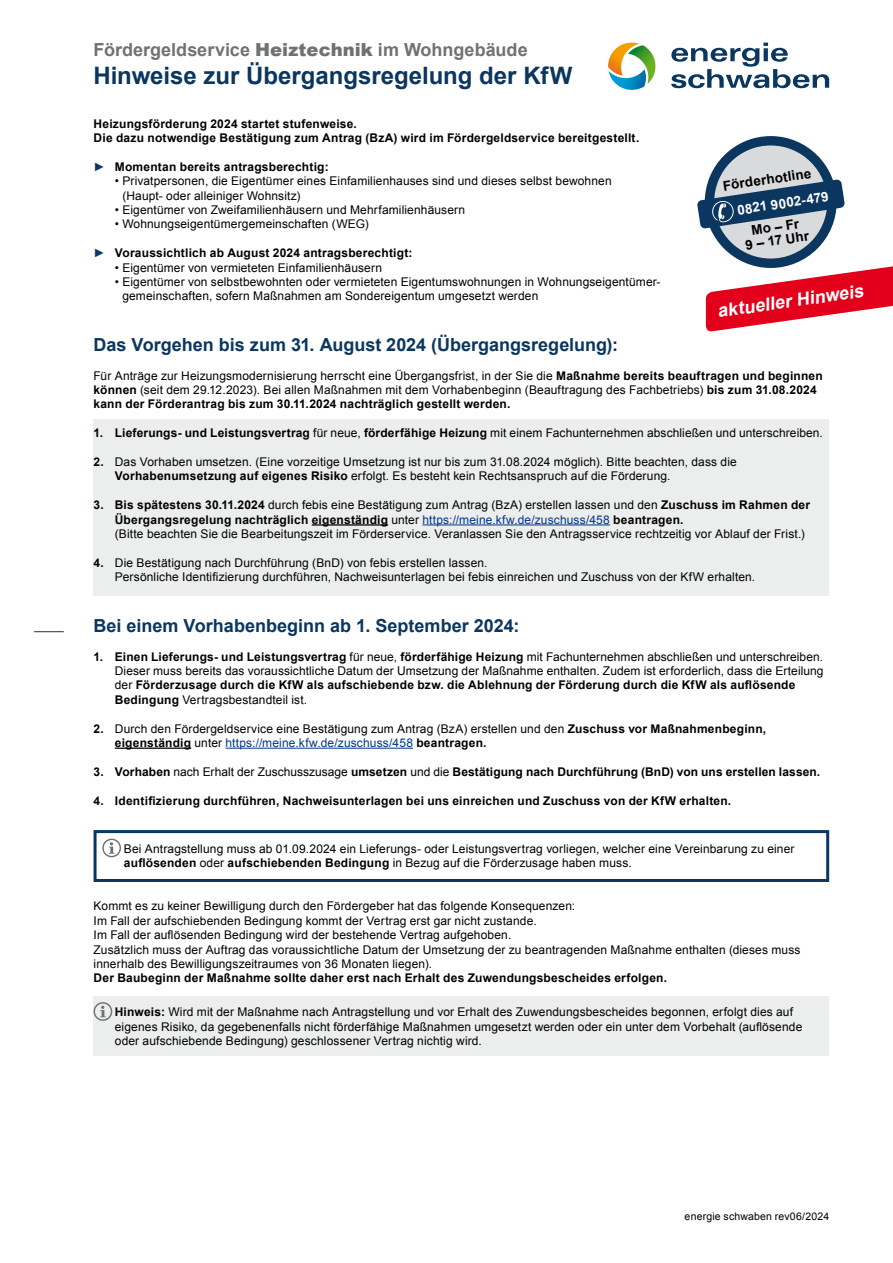
<style>
.page{position:relative;width:893px;height:1263px;background:#fff}
.page>*{position:absolute;margin:0;border:0;box-sizing:border-box;transform-origin:0 0}
.t1{font:700 24px "Arial";color:#0a365f}
.t2{font:700 18px "Arial";color:#0a365f}
.t3{font:700 18px "Arial";color:#707172}
.t4{font:700 18px "Arial";color:#fff}
.t5{font:700 13.5px "Arial";color:#000}
.t6{font:700 13.5px "Arial";color:#fff}
.t7{font:12px/14.4px "Arial";letter-spacing:.01em;color:#000}
.t8{font:700 12px/14.4px "Arial";letter-spacing:.015em;color:#000}
.t9{font:10.5px "Arial";letter-spacing:.015em;color:#000}
.s1{font-weight:900}
.s2{font-weight:400;color:#0a365f}
.s3{font-weight:700}
.s4{font-weight:400}
.s5{font-weight:400;color:#00378b}
.s6{color:#00378b}
</style>
<div class="page">
<hr style="left:34px;top:631px;width:30px;height:1px;background:#0a365f">
<div style="left:94px;top:419px;width:735px;height:176px;background:#eceded"></div>
<div style="left:94px;top:996px;width:735px;height:60px;background:#eceded"></div>
<hr style="left:312px;top:524px;width:76px;height:2px;background:#000">
<hr style="left:422px;top:524px;width:188px;height:1px;background:#00378b">
<hr style="left:115px;top:747px;width:76px;height:2px;background:#000">
<hr style="left:226px;top:748px;width:187px;height:1px;background:#00378b">
<svg style="left:102px;top:838px;width:19px;height:19px"></svg>
<svg style="left:93px;top:1002px;width:19px;height:19px"></svg>
<svg style="left:706px;top:264px;width:187px;height:68px"></svg>
<div style="left:94px;top:830px;width:735px;height:52px;border:3px solid #0a365f"></div>
<svg style="left:709px;top:141px;width:123px;height:122px;background:#b6bec6"></svg>
<div style="left:705px;top:136px;width:132px;height:132px;border:9px solid #0a365f;border-radius:50%"></div>
<svg style="left:697px;top:179px;width:148px;height:50px;background:#607b93"></svg>
<svg style="left:671px;top:43px;width:158px;height:45px"></svg>
<img style="left:608px;top:43px;width:31px;height:26px">
<img style="left:608px;top:69px;width:37px;height:21px">
<img style="left:628px;top:45px;width:28px;height:39px">
<p class="t3" style="left:94px;top:37px;width:436px">Fördergeldservice <span class="s1">Heiztechnik</span> im Wohngebäude</p>
<p class="t1" style="left:94px;top:60px;width:480px">Hinweise zur Übergangsregelung der KfW</p>
<p class="t8" style="left:94px;top:117px;width:265px">Heizungsförderung 2024 startet stufenweise.</p>
<p class="t8" style="left:94px;top:131px;width:547px">Die dazu notwendige Bestätigung zum Antrag (BzA) wird im Fördergeldservice bereitgestellt.</p>
<p class="t8" style="left:94px;top:160px;width:237px"><span class="s2">►</span> Momentan bereits antragsberechtig:</p>
<p class="t7" style="left:122px;top:174px;width:491px;text-indent:-8px">• Privatpersonen, die Eigentümer eines Einfamilienhauses sind und dieses selbst bewohnen (Haupt- oder alleiniger Wohnsitz)</p>
<p class="t7" style="left:115px;top:203px;width:352px">• Eigentümer von Zweifamilienhäusern und Mehrfamilienhäusern</p>
<p class="t7" style="left:115px;top:217px;width:256px">• Wohnungseigentümergemeinschaften (WEG)</p>
<p class="t8" style="left:94px;top:246px;width:320px"><span class="s2">►</span> Voraussichtlich ab August 2024 antragsberechtigt:</p>
<p class="t7" style="left:115px;top:260px;width:269px">• Eigentümer von vermieteten Einfamilienhäusern</p>
<p class="t7" style="left:122px;top:275px;width:540px;text-indent:-8px">• Eigentümer von selbstbewohnten oder vermieteten Eigentumswohnungen in Wohnungseigentümer&shy;gemeinschaften, sofern Maßnahmen am Sondereigentum umgesetzt werden</p>
<p class="t2" style="left:94px;top:333px;width:526px">Das Vorgehen bis zum 31. August 2024 (Übergangsregelung):</p>
<p class="t7" style="left:94px;top:368px;width:731px">Für Anträge zur Heizungsmodernisierung herrscht eine Übergangsfrist, in der Sie die <span class="s3">Maßnahme bereits beauftragen und beginnen können</span> (seit dem 29.12.2023). Bei allen Maßnahmen mit dem Vorhabenbeginn (Beauftragung des Fachbetriebs) <span class="s3">bis zum 31.08.2024 kann der Förderantrag bis zum 30.11.2024 nachträglich gestellt werden.</span></p>
<p class="t7" style="left:94px;top:426px;width:731px"><span class="s3">1. Lieferungs- und Leistungsvertrag</span> für neue, <span class="s3">förderfähige Heizung</span> mit einem Fachunternehmen abschließen und unterschreiben.</p>
<p class="t7" style="left:115px;top:455px;width:623px;text-indent:-21px"><span class="s3">2.</span> Das Vorhaben umsetzen. (Eine vorzeitige Umsetzung ist nur bis zum 31.08.2024 möglich). Bitte beachten, dass die<br><span class="s3">Vorhabenumsetzung auf eigenes Risiko</span> erfolgt. Es besteht kein Rechtsanspruch auf die Förderung.</p>
<p class="t8" style="left:115px;top:498px;width:697px;text-indent:-21px">3. Bis spätestens 30.11.2024 <span class="s4">durch febis eine Bestätigung zum Antrag (BzA) erstellen lassen und den</span> Zuschuss im Rahmen der<br>Übergangsregelung nachträglich eigenständig <span class="s4">unter</span> <span class="s5">https://meine.kfw.de/zuschuss/458</span> beantragen.</p>
<p class="t7" style="left:115px;top:527px;width:691px">(Bitte beachten Sie die Bearbeitungszeit im Förderservice. Veranlassen Sie den Antragsservice rechtzeitig vor Ablauf der Frist.)</p>
<p class="t7" style="left:94px;top:556px;width:396px"><span class="s3">4.</span> Die Bestätigung nach Durchführung (BnD) von febis erstellen lassen.</p>
<p class="t7" style="left:115px;top:570px;width:642px">Persönliche Identifizierung durchführen, Nachweisunterlagen bei febis einreichen und Zuschuss von der KfW erhalten.</p>
<p class="t2" style="left:94px;top:613px;width:427px">Bei einem Vorhabenbeginn ab 1. September 2024:</p>
<p class="t7" style="left:115px;top:649px;width:710px;text-indent:-21px"><span class="s3">1. Einen Lieferungs- und Leistungsvertrag</span> für neue, <span class="s3">förderfähige Heizung</span> mit Fachunternehmen abschließen und unterschreiben.<br>Dieser muss bereits das voraussichtliche Datum der Umsetzung der Maßnahme enthalten. Zudem ist erforderlich, dass die Erteilung der <span class="s3">Förderzusage durch die KfW als aufschiebende bzw. die Ablehnung der Förderung durch die KfW als auflösende Bedingung</span> Vertragsbestandteil ist.</p>
<p class="t7" style="left:115px;top:721px;width:653px;text-indent:-21px"><span class="s3">2.</span> Durch den Fördergeldservice eine Bestätigung zum Antrag (BzA) erstellen und den <span class="s3">Zuschuss vor Maßnahmenbeginn, eigenständig</span> unter <span class="s6">https://meine.kfw.de/zuschuss/458</span> <span class="s3">beantragen.</span></p>
<p class="t8" style="left:94px;top:765px;width:728px">3. Vorhaben <span class="s4">nach Erhalt der Zuschusszusage</span> umsetzen <span class="s4">und die</span> Bestätigung nach Durchführung (BnD) von uns erstellen lassen.</p>
<p class="t8" style="left:94px;top:793px;width:639px">4. Identifizierung durchführen, Nachweisunterlagen bei uns einreichen und Zuschuss von der KfW erhalten.</p>
<p class="t7" style="left:124px;top:841px;width:672px">Bei Antragstellung muss ab 01.09.2024 ein Lieferungs- oder Leistungsvertrag vorliegen, welcher eine Vereinbarung zu einer <span class="s3">auflösenden</span> oder <span class="s3">aufschiebenden Bedingung</span> in Bezug auf die Förderzusage haben muss.</p>
<p class="t7" style="left:94px;top:899px;width:483px">Kommt es zu keiner Bewilligung durch den Fördergeber hat das folgende Konsequenzen:</p>
<p class="t7" style="left:94px;top:913px;width:445px">Im Fall der aufschiebenden Bedingung kommt der Vertrag erst gar nicht zustande.</p>
<p class="t7" style="left:94px;top:928px;width:419px">Im Fall der auflösenden Bedingung wird der bestehende Vertrag aufgehoben.</p>
<p class="t7" style="left:94px;top:942px;width:708px">Zusätzlich muss der Auftrag das voraussichtliche Datum der Umsetzung der zu beantragenden Maßnahme enthalten (dieses muss innerhalb des Bewilligungszeitraumes von 36 Monaten liegen).</p>
<p class="t8" style="left:94px;top:971px;width:575px">Der Baubeginn der Maßnahme sollte daher erst nach Erhalt des Zuwendungsbescheides erfolgen.</p>
<p class="t7" style="left:115px;top:1005px;width:689px"><span class="s3">Hinweis:</span> Wird mit der Maßnahme nach Antragstellung und vor Erhalt des Zuwendungsbescheides begonnen, erfolgt dies auf eigenes Risiko, da gegebenenfalls nicht förderfähige Maßnahmen umgesetzt werden oder ein unter dem Vorbehalt (auflösende oder aufschiebende Bedingung) geschlossener Vertrag nichtig wird.</p>
<p class="t5" style="left:722px;top:177px;width:90px;rotate:-9deg">Förderhotline</p>
<p class="t5" style="left:750px;top:222px;width:49px;rotate:-9deg">Mo – Fr</p>
<p class="t5" style="left:744px;top:236px;width:66px;rotate:-9deg">9 – 17 Uhr</p>
<p class="t6" style="left:736px;top:201px;width:94px;rotate:-9deg">0821 9002-479</p>
<p class="t4" style="left:716px;top:299px;width:149px;rotate:-8deg">aktueller Hinweis</p>
<p class="t9" style="left:685px;top:1210px;width:146px">energie schwaben rev06/2024</p>
</div>
